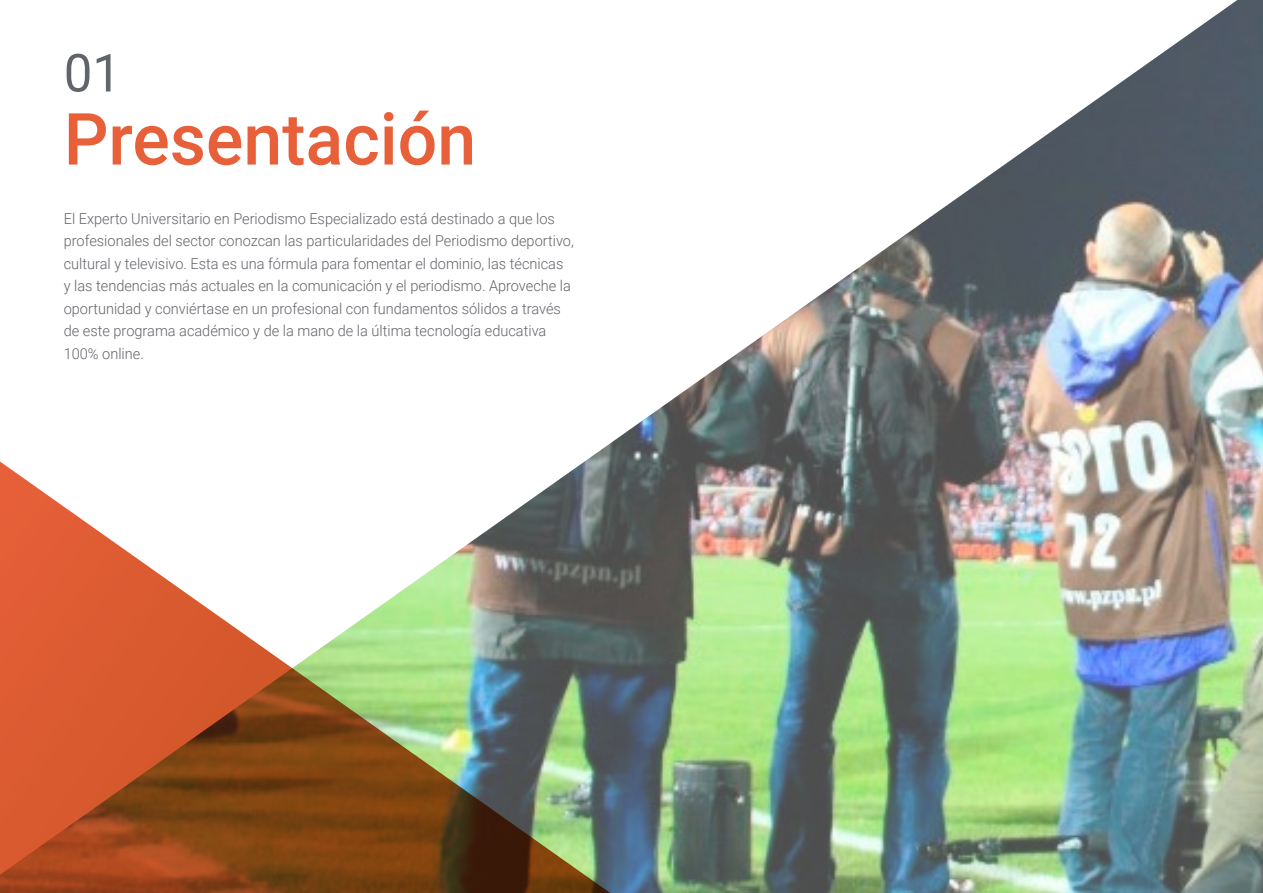
<style>
.page{position:relative;width:1263px;height:893px;background:#fff}
.page>*{position:absolute;margin:0;border:0;box-sizing:border-box;transform-origin:0 0}
.t1{font:500 72px "Roboto";color:#e7603a}
.t2{font:52.5px "Roboto";color:#61646a}
.t3{font:300 15px/22.5px "Roboto";color:#61646a}
</style>
<div class="page">
<img style="left:606px;top:0;width:657px;height:893px">
<svg style="left:0;top:446px;width:640px;height:447px"></svg>
<h2 class="t2" style="left:64px;top:36px;width:59px">01</h2>
<h1 class="t1" style="left:64px;top:89px;width:414px">Presentación</h1>
<p class="t3" style="left:64px;top:207px;width:511px">El Experto Universitario en Periodismo Especializado está destinado a que los profesionales del sector conozcan las particularidades del Periodismo deportivo, cultural y televisivo. Esta es una fórmula para fomentar el dominio, las técnicas y las tendencias más actuales en la comunicación y el periodismo. Aproveche la oportunidad y conviértase en un profesional con fundamentos sólidos a través de este programa académico y de la mano de la última tecnología educativa 100% online.</p>
</div>
